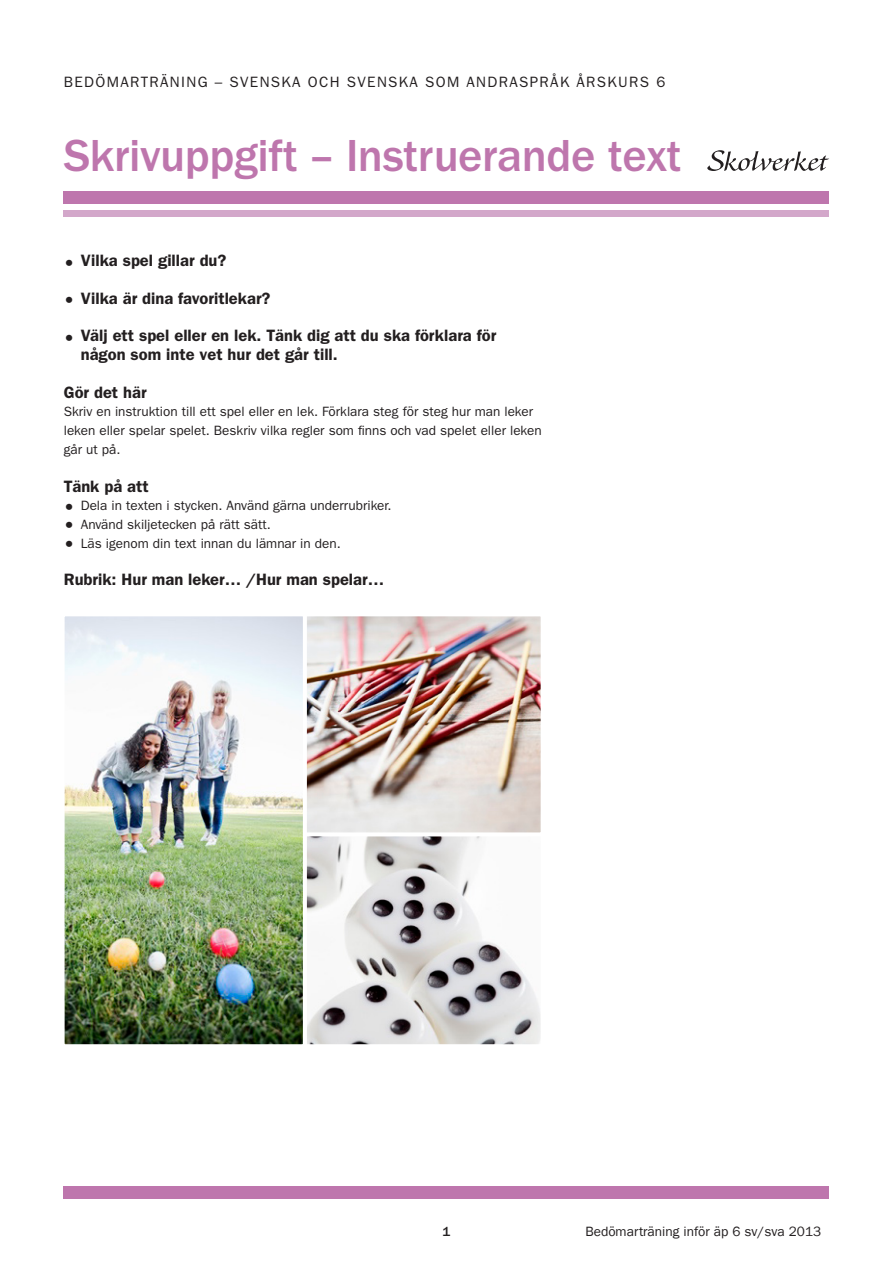
<style>
.page{position:relative;width:893px;height:1263px;background:#fff}
.page>*{position:absolute;margin:0;border:0;box-sizing:border-box;transform-origin:0 0}
.R1_Huvudrubrik{font:500 46.5px "ITC Franklin Gothic Std";letter-spacing:-.01em;color:#be76ad}
.mellanrubrik{font:600 16.5px/18.8px "ITC Franklin Gothic Std";color:#231f20}
.R2_Liten_versalrubri{font:15px "ITC Franklin Gothic Std";letter-spacing:.09em;color:#231f20}
.Brödtext{font:13.5px/18.8px "ITC Franklin Gothic Std";color:#231f20}
.t1{font:13.5px "ITC Franklin Gothic LT Book";color:#231f20}
.t2{font:500 13.5px "ITC Franklin Gothic Std";color:#231f20}
.s1{font-family:"ITC Franklin Gothic Std Hvy";font-weight:400;font-size:18px}
.s2{font-family:"ITC Franklin Gothic Std Hvy";font-size:18px}
</style>
<div class="page">
<div style="left:64px;top:1186px;width:765px;height:13px;background:#be76ad"></div>
<svg style="left:707px;top:150px;width:122px;height:21px"></svg>
<div style="left:64px;top:191px;width:765px;height:13px;background:#be76ad"></div>
<div style="left:64px;top:210px;width:765px;height:6px;background:#d3a7ca"></div>
<img style="left:307px;top:836px;width:233px;height:207px">
<div style="left:232px;top:809px;width:313px;height:239px;border:4px solid #fff"></div>
<img style="left:307px;top:617px;width:233px;height:214px">
<div style="left:196px;top:612px;width:349px;height:224px;border:4px solid #fff"></div>
<img style="left:66px;top:617px;width:236px;height:426px">
<div style="left:61px;top:612px;width:246px;height:436px;border:4px solid #fff"></div>
<p class="R2_Liten_versalrubri" style="left:64px;top:73px;width:603px">BEDÖMARTRÄNING – SVENSKA OCH SVENSKA SOM ANDRASPRÅK ÅRSKURS 6</p>
<p class="R1_Huvudrubrik" style="left:64px;top:129px;width:619px">Skrivuppgift – Instruerande text</p>
<p class="mellanrubrik" style="left:64px;top:251px;width:164px"><span class="s1">•</span> Vilka spel gillar du?</p>
<p class="mellanrubrik" style="left:64px;top:289px;width:208px"><span class="s1">•</span> Vilka är dina favoritlekar?</p>
<p class="mellanrubrik" style="left:81px;top:326px;width:417px;text-indent:-17px"><span class="s1">•</span> Välj ett spel eller en lek. Tänk dig att du ska förklara för någon som inte vet hur det går till.</p>
<p class="mellanrubrik" style="left:64px;top:383px;width:84px">Gör det här</p>
<p class="Brödtext" style="left:64px;top:403px;width:479px">Skriv en instruktion till ett spel eller en lek. Förklara steg för steg hur man leker leken eller spelar spelet. Beskriv vilka regler som finns och vad spelet eller leken går ut på.</p>
<p class="mellanrubrik" style="left:64px;top:476px;width:86px">Tänk på att</p>
<p class="Brödtext" style="left:64px;top:496px;width:329px"><span class="s2">•</span> Dela in texten i stycken. Använd gärna underrubriker.</p>
<p class="Brödtext" style="left:64px;top:515px;width:209px"><span class="s2">•</span> Använd skiljetecken på rätt sätt.</p>
<p class="Brödtext" style="left:64px;top:534px;width:279px"><span class="s2">•</span> Läs igenom din text innan du lämnar in den.</p>
<p class="mellanrubrik" style="left:64px;top:570px;width:322px">Rubrik: Hur man leker… /Hur man spelar…</p>
<p class="t2" style="left:442px;top:1224px;width:9px">1</p>
<p class="t1" style="left:585px;top:1224px;width:237px">Bedömarträning inför äp 6 sv/sva 2013</p>
</div>
